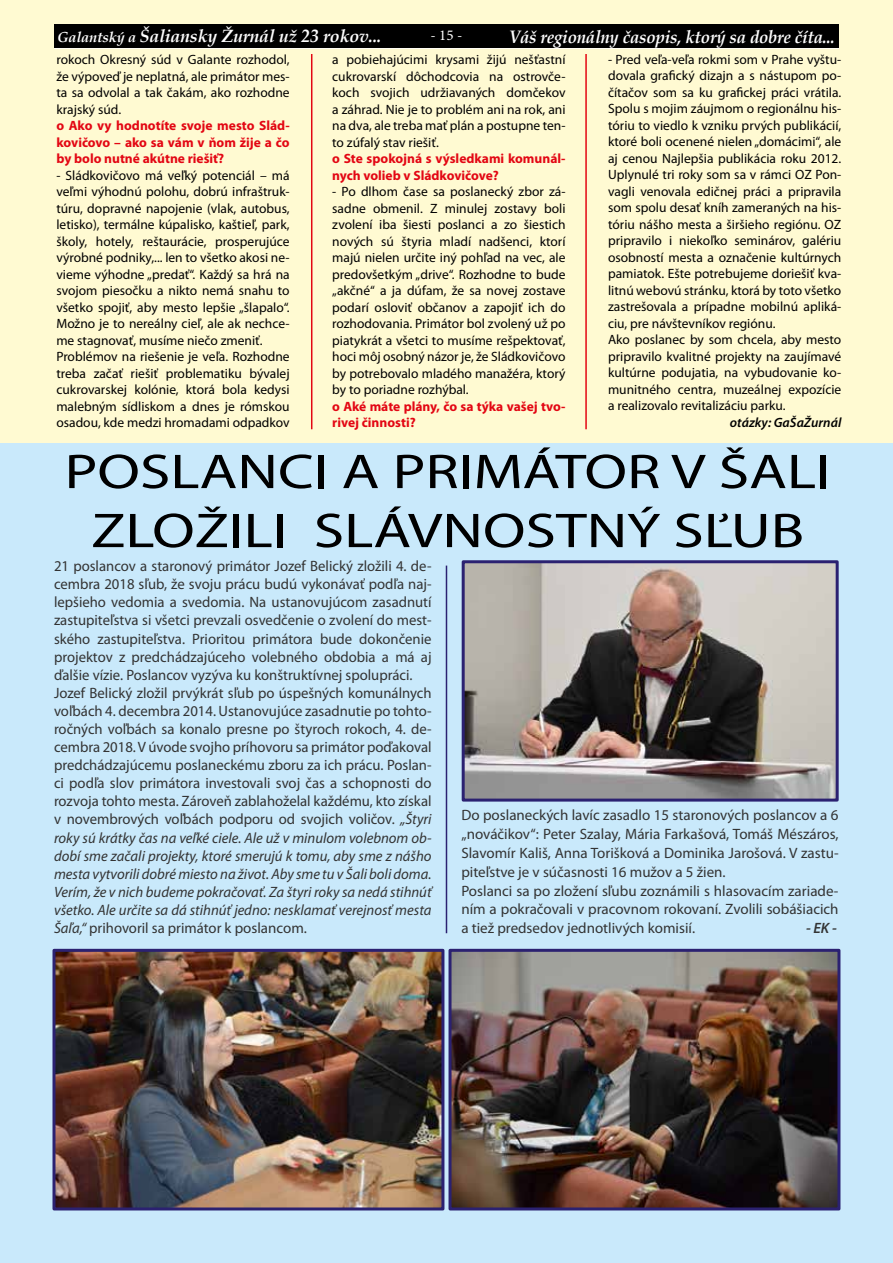
<style>
.page{position:relative;width:893px;height:1263px;background:#fff}
.page>*{position:absolute;margin:0;border:0;box-sizing:border-box;transform-origin:0 0}
.t1{font:49.2px/58.9px "Myriad Pro";color:#000;text-align:center;scale:1.26 1}
.t2{font:italic 700 18px "Book Antiqua";letter-spacing:-.01em;color:#fff;scale:.93 1}
.t3{font:italic 700 17.7px "Book Antiqua";letter-spacing:-.01em;color:#fff}
.t4{font:15px/18.1px "Myriad Pro";color:#333}
.t5{font:italic 600 15px "Myriad Pro";color:#333}
.t6{font:15px "Minion Pro";color:#fff}
.t7{font:13.5px/16.5px "Myriad Pro";color:#000;text-align:justify}
.t8{font:700 13.5px/16.5px "Myriad Pro";color:#e30613}
.t9{font:italic 600 13.5px "Myriad Pro";color:#000}
.s1{font-size:14.55px}
.s2{font-style:italic}
</style>
<div class="page">
<div style="left:0;top:442px;width:893px;height:821px;background:#c9e9fb"></div>
<div style="left:0;top:0;width:893px;height:442px;background:#fffad2"></div>
<img style="left:466px;top:564px;width:369px;height:233px">
<div style="left:462px;top:560px;width:377px;height:241px;border:3px solid #2b2171"></div>
<img style="left:452px;top:953px;width:384px;height:253px">
<div style="left:448px;top:949px;width:392px;height:261px;border:3px solid #2b2171"></div>
<img style="left:56px;top:953px;width:384px;height:253px">
<div style="left:52px;top:949px;width:392px;height:261px;border:3px solid #2b2171"></div>
<hr style="left:446px;top:566px;width:1px;height:367px;background:#2b2171">
<hr style="left:311px;top:54px;width:1px;height:375px;background:#e30613">
<hr style="left:585px;top:54px;width:2px;height:375px;background:#e30613">
<hr style="left:54px;top:47px;width:785px;height:2px;background:#fff">
<div style="left:54px;top:24px;width:785px;height:24px;background:#000"></div>
<h3 class="t3" style="left:57px;top:24px;width:326px"><span class="s1">Galantský a</span> Šaliansky Žurnál už 23 rokov...</h3>
<p class="t6" style="left:431px;top:26px;width:33px">- 15 -</p>
<h2 class="t2" style="left:509px;top:24px;width:352px">Váš regionálny časopis, ktorý sa dobre číta...</h2>
<p class="t7" style="left:608px;top:51px;width:235px;text-align:left">- Pred veľa-veľa rokmi som v Prahe vyštu&shy;dovala grafický dizajn a s nástupom po&shy;čítačov som sa ku grafickej práci vrátila.<br>Spolu s mojim záujmom o regionálnu his&shy;tóriu to viedlo k vzniku prvých publikácií, ktoré boli ocenené nielen „domácimi“, ale aj cenou Najlepšia publikácia roku 2012.<br>Uplynulé tri roky som sa v rámci OZ Pon&shy;vagli venovala edičnej práci a pripravila som spolu desať kníh zameraných na his&shy;tóriu nášho mesta a širšieho regiónu. OZ pripravilo i niekoľko seminárov, galériu osobností mesta a označenie kultúrnych pamiatok. Ešte potrebujeme doriešiť kva&shy;litnú webovú stránku, ktorá by toto všetko zastrešovala a prípadne mobilnú apliká&shy;ciu, pre návštevníkov regiónu.<br>Ako poslanec by som chcela, aby mesto pripravilo kvalitné projekty na zaujímavé kultúrne podujatia, na vybudovanie ko&shy;munitného centra, muzeálnej expozície a realizovalo revitalizáciu parku.</p>
<p class="t9" style="left:730px;top:415px;width:113px">otázky: GaŠaŽurnál</p>
<h1 class="t1" style="left:65px;top:443px;width:610px">POSLANCI A PRIMÁTOR V ŠALI<br>ZLOŽILI SLÁVNOSTNÝ SĽUB</h1>
<p class="t4" style="left:54px;top:557px;width:379px">21 poslancov a staronový primátor Jozef Belický zložili 4. de&shy;cembra 2018 sľub, že svoju prácu budú vykonávať podľa naj&shy;lepšieho vedomia a svedomia. Na ustanovujúcom zasadnutí zastupiteľstva si všetci prevzali osvedčenie o zvolení do mest&shy;ského zastupiteľstva. Prioritou primátora bude dokončenie projektov z predchádzajúceho volebného obdobia a má aj ďalšie vízie. Poslancov vyzýva ku konštruktívnej spolupráci.<br>Jozef Belický zložil prvýkrát sľub po úspešných komunálnych voľbách 4. decembra 2014. Ustanovujúce zasadnutie po tohto&shy;ročných voľbách sa konalo presne po štyroch rokoch, 4. de&shy;cembra 2018. V úvode svojho príhovoru sa primátor poďakoval predchádzajúcemu poslaneckému zboru za ich prácu. Poslan&shy;ci podľa slov primátora investovali svoj čas a schopnosti do rozvoja tohto mesta. Zároveň zablahoželal každému, kto získal v novembrových voľbách podporu od svojich voličov. <span class="s2">„Štyri roky sú krátky čas na veľké ciele. Ale už v minulom volebnom ob&shy;dobí sme začali projekty, ktoré smerujú k tomu, aby sme z nášho mesta vytvorili dobré miesto na život. Aby sme tu v Šali boli doma.<br>Verím, že v nich budeme pokračovať. Za štyri roky sa nedá stihnúť všetko. Ale určite sa dá stihnúť jedno: nesklamať verejnosť mesta Šaľa,“</span> prihovoril sa primátor k poslancom.</p>
<p class="t7" style="left:332px;top:52px;width:235px">a pobiehajúcimi krysami žijú nešťastní cukrovarskí dôchodcovia na ostrovče&shy;koch svojich udržiavaných domčekov a záhrad. Nie je to problém ani na rok, ani na dva, ale treba mať plán a postupne ten&shy;to zúfalý stav riešiť.</p>
<p class="t8" style="left:332px;top:150px;width:235px">o Ste spokojná s výsledkami komunál&shy;nych volieb v Sládkovičove?</p>
<p class="t7" style="left:332px;top:184px;width:235px">- Po dlhom čase sa poslanecký zbor zá&shy;sadne obmenil. Z minulej zostavy boli zvolení iba šiesti poslanci a zo šiestich nových sú štyria mladí nadšenci, ktorí majú nielen určite iný pohľad na vec, ale predovšetkým „drive“. Rozhodne to bude „akčné“ a ja dúfam, že sa novej zostave podarí osloviť občanov a zapojiť ich do rozhodovania. Primátor bol zvolený už po piatykrát a všetci to musíme rešpektovať, hoci môj osobný názor je, že Sládkovičovo by potrebovalo mladého manažéra, ktorý by to poriadne rozhýbal.</p>
<p class="t8" style="left:332px;top:398px;width:235px">o Aké máte plány, čo sa týka vašej tvo&shy;rivej činnosti?</p>
<p class="t7" style="left:56px;top:52px;width:235px">rokoch Okresný súd v Galante rozhodol, že výpoveď je neplatná, ale primátor mes&shy;ta sa odvolal a tak čakám, ako rozhodne krajský súd.</p>
<p class="t8" style="left:56px;top:117px;width:235px;text-align:justify">o Ako vy hodnotíte svoje mesto Slád&shy;kovičovo – ako sa vám v ňom žije a čo by bolo nutné akútne riešiť?</p>
<p class="t7" style="left:56px;top:167px;width:235px;text-align:left">- Sládkovičovo má veľký potenciál – má veľmi výhodnú polohu, dobrú infraštruk&shy;túru, dopravné napojenie (vlak, autobus, letisko), termálne kúpalisko, kaštieľ, park, školy, hotely, reštaurácie, prosperujúce výrobné podniky,... len to všetko akosi ne&shy;vieme výhodne „predať“. Každý sa hrá na svojom piesočku a nikto nemá snahu to všetko spojiť, aby mesto lepšie „šlapalo“.<br>Možno je to nereálny cieľ, ale ak nechce&shy;me stagnovať, musíme niečo zmeniť.<br>Problémov na riešenie je veľa. Rozhodne treba začať riešiť problematiku bývalej cukrovarskej kolónie, ktorá bola kedysi malebným sídliskom a dnes je rómskou osadou, kde medzi hromadami odpadkov</p>
<p class="t4" style="left:461px;top:806px;width:379px;line-height:18.8px">Do poslaneckých lavíc zasadlo 15 staronových poslancov a 6 „nováčikov“: Peter Szalay, Mária Farkašová, Tomáš Mészáros, Slavomír Kališ, Anna Torišková a Dominika Jarošová. V zastu&shy;piteľstve je v súčasnosti 16 mužov a 5 žien.<br>Poslanci sa po zložení sľubu zoznámili s hlasovacím zariade&shy;ním a pokračovali v pracovnom rokovaní. Zvolili sobášiacich a tiež predsedov jednotlivých komisií.</p>
<p class="t5" style="left:806px;top:920px;width:32px">- EK -</p>
</div>
